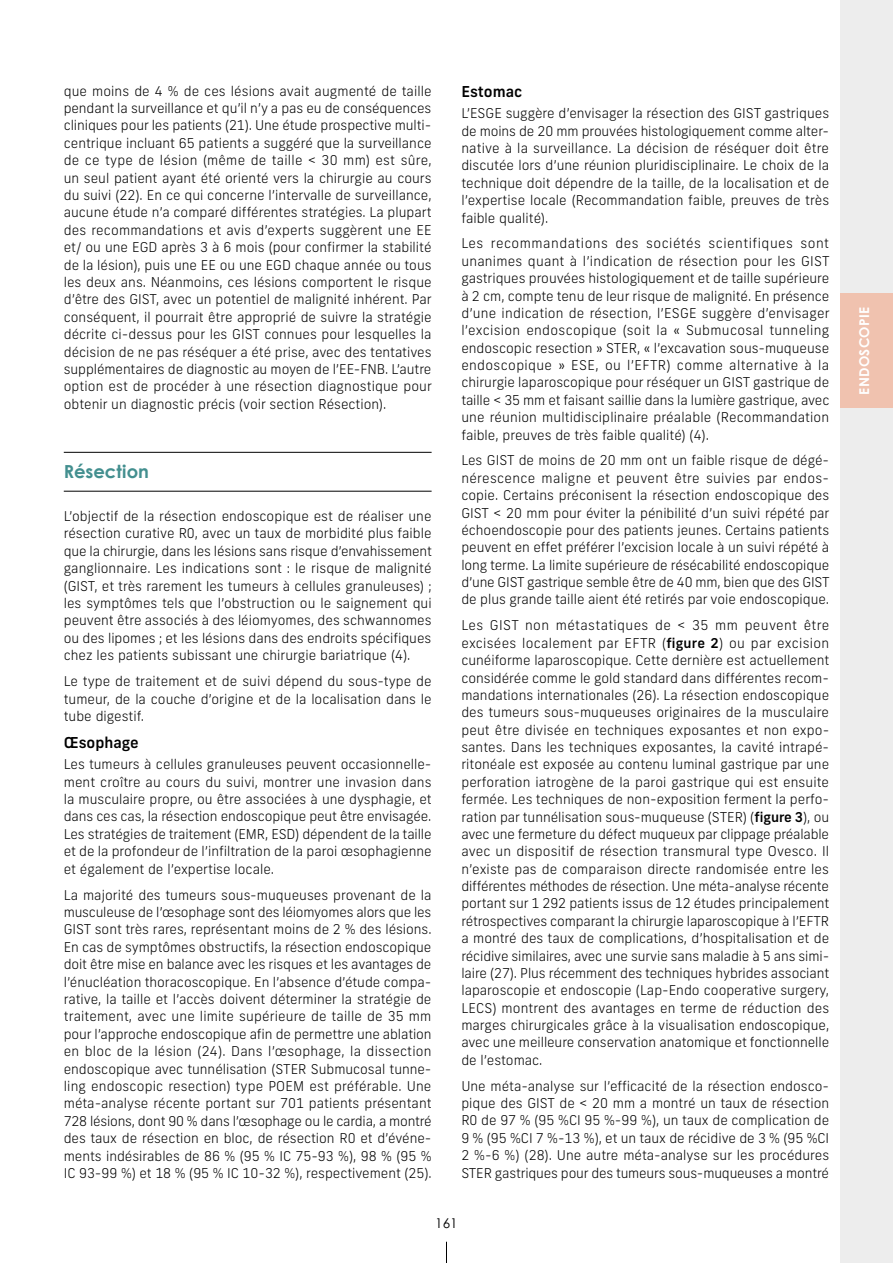
<style>
.page{position:relative;width:893px;height:1263px;background:#fff}
.page>*{position:absolute;margin:0;border:0;box-sizing:border-box;transform-origin:0 0}
.t1{font:700 18px "Century Gothic";color:#438f8f}
.t2{font:500 15px "New Frank";color:#000}
.t3{font:300 13.5px/17.4px "New Frank";color:#000;text-align:justify}
.t4{font:700 13.5px "Century Gothic";letter-spacing:.02em;color:#fff}
.t5{font:13.5px "Century Gothic";color:#000}
.s1{font-weight:500}
</style>
<div class="page">
<div style="left:840px;top:0;width:53px;height:1263px;background:#ededed"></div>
<svg style="left:446px;top:1242px;width:1px;height:21px"></svg>
<div style="left:840px;top:293px;width:53px;height:115px;background:#f0c2af"></div>
<hr style="left:64px;top:452px;width:368px;height:1px;background:#000">
<hr style="left:64px;top:491px;width:368px;height:1px;background:#000">
<p class="t3" style="left:64px;top:82px;width:370px">que moins de 4 % de ces lésions avait augmenté de taille pendant la surveillance et qu’il n’y a pas eu de conséquences cliniques pour les patients (21). Une étude prospective multi&shy;centrique incluant 65 patients a suggéré que la surveillance de ce type de lésion (même de taille &lt; 30 mm) est sûre, un seul patient ayant été orienté vers la chirurgie au cours du suivi (22). En ce qui concerne l’intervalle de surveillance, aucune étude n’a comparé différentes stratégies. La plupart des recommandations et avis d’experts suggèrent une EE et/ ou une EGD après 3 à 6 mois (pour confirmer la stabilité de la lésion), puis une EE ou une EGD chaque année ou tous les deux ans. Néanmoins, ces lésions comportent le risque d’être des GIST, avec un potentiel de malignité inhérent. Par conséquent, il pourrait être approprié de suivre la stratégie décrite ci-dessus pour les GIST connues pour lesquelles la décision de ne pas réséquer a été prise, avec des tentatives supplémentaires de diagnostic au moyen de l’EE-FNB. L’autre option est de procéder à une résection diagnostique pour obtenir un diagnostic précis (voir section Résection).</p>
<h1 class="t1" style="left:64px;top:458px;width:87px">Résection</h1>
<p class="t3" style="left:64px;top:507px;width:370px">L’objectif de la résection endoscopique est de réaliser une résection curative R0, avec un taux de morbidité plus faible que la chirurgie, dans les lésions sans risque d’envahissement ganglionnaire. Les indications sont : le risque de malignité (GIST, et très rarement les tumeurs à cellules granuleuses) ; les symptômes tels que l’obstruction ou le saignement qui peuvent être associés à des léiomyomes, des schwannomes ou des lipomes ; et les lésions dans des endroits spécifiques chez les patients subissant une chirurgie bariatrique (4).</p>
<p class="t3" style="left:64px;top:673px;width:369px">Le type de traitement et de suivi dépend du sous-type de tumeur, de la couche d’origine et de la localisation dans le tube digestif.</p>
<p class="t2" style="left:64px;top:733px;width:77px">Œsophage</p>
<p class="t3" style="left:64px;top:756px;width:369px">Les tumeurs à cellules granuleuses peuvent occasionnelle&shy;ment croître au cours du suivi, montrer une invasion dans la musculaire propre, ou être associées à une dysphagie, et dans ces cas, la résection endoscopique peut être envisagée.<br>Les stratégies de traitement (EMR, ESD) dépendent de la taille et de la profondeur de l’infiltration de la paroi œsophagienne et également de l’expertise locale.</p>
<p class="t3" style="left:64px;top:886px;width:369px">La majorité des tumeurs sous-muqueuses provenant de la musculeuse de l’œsophage sont des léiomyomes alors que les GIST sont très rares, représentant moins de 2 % des lésions.<br>En cas de symptômes obstructifs, la résection endoscopique doit être mise en balance avec les risques et les avantages de l’énucléation thoracoscopique. En l’absence d’étude compa&shy;rative, la taille et l’accès doivent déterminer la stratégie de traitement, avec une limite supérieure de taille de 35 mm pour l’approche endoscopique afin de permettre une ablation en bloc de la lésion (24). Dans l’œsophage, la dissection endoscopique avec tunnélisation (STER Submucosal tunne&shy;ling endoscopic resection) type POEM est préférable. Une méta-analyse récente portant sur 701 patients présentant 728 lésions, dont 90 % dans l’œsophage ou le cardia, a montré des taux de résection en bloc, de résection R0 et d’événe&shy;ments indésirables de 86 % (95 % IC 75-93 %), 98 % (95 % IC 93-99 %) et 18 % (95 % IC 10-32 %), respectivement (25).</p>
<p class="t2" style="left:461px;top:82px;width:62px">Estomac</p>
<p class="t3" style="left:461px;top:105px;width:369px">L’ESGE suggère d’envisager la résection des GIST gastriques de moins de 20 mm prouvées histologiquement comme alter&shy;native à la surveillance. La décision de réséquer doit être discutée lors d’une réunion pluridisciplinaire. Le choix de la technique doit dépendre de la taille, de la localisation et de l’expertise locale (Recommandation faible, preuves de très faible qualité).</p>
<p class="t3" style="left:461px;top:235px;width:370px">Les recommandations des sociétés scientifiques sont unanimes quant à l’indication de résection pour les GIST gastriques prouvées histologiquement et de taille supérieure à 2 cm, compte tenu de leur risque de malignité. En présence d’une indication de résection, l’ESGE suggère d’envisager l’excision endoscopique (soit la « Submucosal tunneling endoscopic resection » STER, « l’excavation sous-muqueuse endoscopique » ESE, ou l’EFTR) comme alternative à la chirurgie laparoscopique pour réséquer un GIST gastrique de taille &lt; 35 mm et faisant saillie dans la lumière gastrique, avec une réunion multidisciplinaire préalable (Recommandation faible, preuves de très faible qualité) (4).</p>
<p class="t3" style="left:461px;top:452px;width:370px">Les GIST de moins de 20 mm ont un faible risque de dégé&shy;nérescence maligne et peuvent être suivies par endos&shy;copie. Certains préconisent la résection endoscopique des GIST &lt; 20 mm pour éviter la pénibilité d’un suivi répété par échoendoscopie pour des patients jeunes. Certains patients peuvent en effet préférer l’excision locale à un suivi répété à long terme. La limite supérieure de résécabilité endoscopique d’une GIST gastrique semble être de 40 mm, bien que des GIST de plus grande taille aient été retirés par voie endoscopique.</p>
<p class="t3" style="left:461px;top:617px;width:369px">Les GIST non métastatiques de &lt; 35 mm peuvent être excisées localement par EFTR (<span class="s1">figure 2</span>) ou par excision cunéiforme laparoscopique. Cette dernière est actuellement considérée comme le gold standard dans différentes recom&shy;mandations internationales (26). La résection endoscopique des tumeurs sous-muqueuses originaires de la musculaire peut être divisée en techniques exposantes et non expo&shy;santes. Dans les techniques exposantes, la cavité intrapé&shy;ritonéale est exposée au contenu luminal gastrique par une perforation iatrogène de la paroi gastrique qui est ensuite fermée. Les techniques de non-exposition ferment la perfo&shy;ration par tunnélisation sous-muqueuse (STER) (<span class="s1">figure 3</span>), ou avec une fermeture du défect muqueux par clippage préalable avec un dispositif de résection transmural type Ovesco. Il n’existe pas de comparaison directe randomisée entre les différentes méthodes de résection. Une méta-analyse récente portant sur 1 292 patients issus de 12 études principalement rétrospectives comparant la chirurgie laparoscopique à l’EFTR a montré des taux de complications, d’hospitalisation et de récidive similaires, avec une survie sans maladie à 5 ans simi&shy;laire (27). Plus récemment des techniques hybrides associant laparoscopie et endoscopie (Lap-Endo cooperative surgery, LECS) montrent des avantages en terme de réduction des marges chirurgicales grâce à la visualisation endoscopique, avec une meilleure conservation anatomique et fonctionnelle de l’estomac.</p>
<p class="t3" style="left:461px;top:1077px;width:369px">Une méta-analyse sur l’efficacité de la résection endosco&shy;pique des GIST de &lt; 20 mm a montré un taux de résection R0 de 97 % (95 %CI 95 %-99 %), un taux de complication de 9 % (95 %CI 7 %-13 %), et un taux de récidive de 3 % (95 %CI 2 %-6 %) (28). Une autre méta-analyse sur les procédures STER gastriques pour des tumeurs sous-muqueuses a montré</p>
<p class="t5" style="left:435px;top:1214px;width:24px">161</p>
<p class="t4" style="left:854px;top:395px;width:89px;rotate:-90deg">ENDOSCOPIE</p>
</div>
